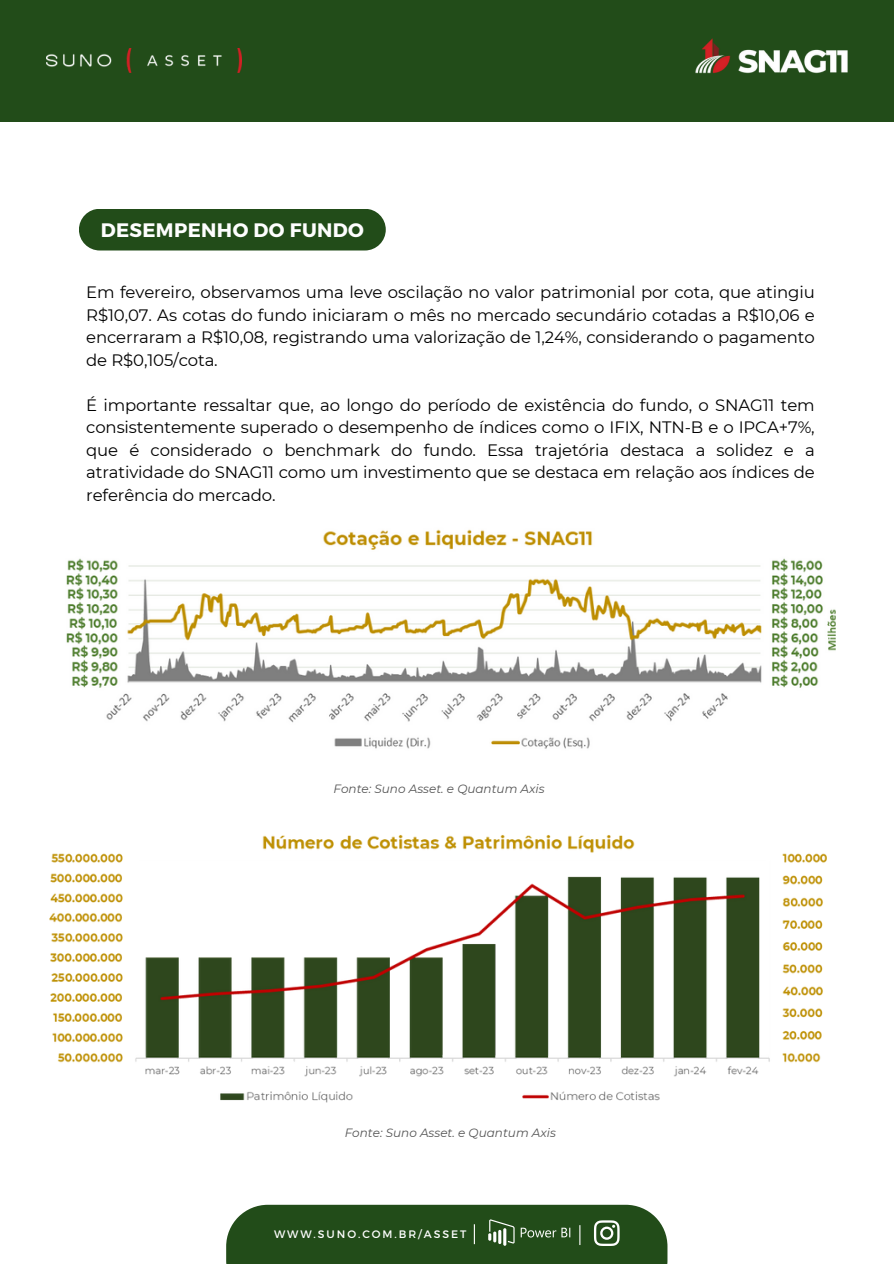
<style>
.page{position:relative;width:894px;height:1264px;background:#fff}
.page>*{position:absolute;margin:0;border:0;box-sizing:border-box;transform-origin:0 0}
.t1{font:700 19.5px "Montserrat";letter-spacing:.02em;color:#fefefe}
.t2{font:16.5px/22.5px "Montserrat";letter-spacing:-.005em;color:#000;text-align:justify}
.t3{font:italic 12px "Montserrat";color:#545454}
.t4{font:10.8px "Montserrat";letter-spacing:.18em;color:#fff}
</style>
<div class="page">
<div style="left:0;top:0;width:893px;height:122px;background:#224c19"></div>
<img style="left:46px;top:49px;width:195px;height:24px">
<img style="left:695px;top:38px;width:153px;height:36px">
<div style="left:79px;top:209px;width:306px;height:41px;background:#224c19;border-radius:21px"></div>
<div style="left:226px;top:1204px;width:441px;height:59px;background:#224c19"></div>
<hr style="left:473px;top:1224px;width:2px;height:20px;background:#fff">
<svg style="left:488px;top:1219px;width:26px;height:26px"></svg>
<svg style="left:520px;top:1227px;width:50px;height:10px"></svg>
<svg style="left:579px;top:1225px;width:1px;height:19px"></svg>
<svg style="left:594px;top:1220px;width:25px;height:25px"></svg>
<img style="left:66px;top:529px;width:769px;height:220px">
<img style="left:49px;top:835px;width:778px;height:268px">
<p class="t1" style="left:101px;top:217px;width:265px">DESEMPENHO DO FUNDO</p>
<p class="t2" style="left:86px;top:281px;width:729px">Em fevereiro, observamos uma leve oscilação no valor patrimonial por cota, que atingiu R$10,07. As cotas do fundo iniciaram o mês no mercado secundário cotadas a R$10,06 e encerraram a R$10,08, registrando uma valorização de 1,24%, considerando o pagamento de R$0,105/cota.</p>
<p class="t2" style="left:86px;top:393px;width:729px">É importante ressaltar que, ao longo do período de existência do fundo, o SNAG11 tem consistentemente superado o desempenho de índices como o IFIX, NTN-B e o IPCA+7%, que é considerado o benchmark do fundo. Essa trajetória destaca a solidez e a atratividade do SNAG11 como um investimento que se destaca em relação aos índices de referência do mercado.</p>
<p class="t3" style="left:333px;top:781px;width:213px">Fonte: Suno Asset. e Quantum Axis</p>
<p class="t3" style="left:344px;top:1125px;width:213px">Fonte: Suno Asset. e Quantum Axis</p>
<p class="t4" style="left:274px;top:1226px;width:194px">WWW.SUNO.COM.BR/ASSET</p>
</div>
